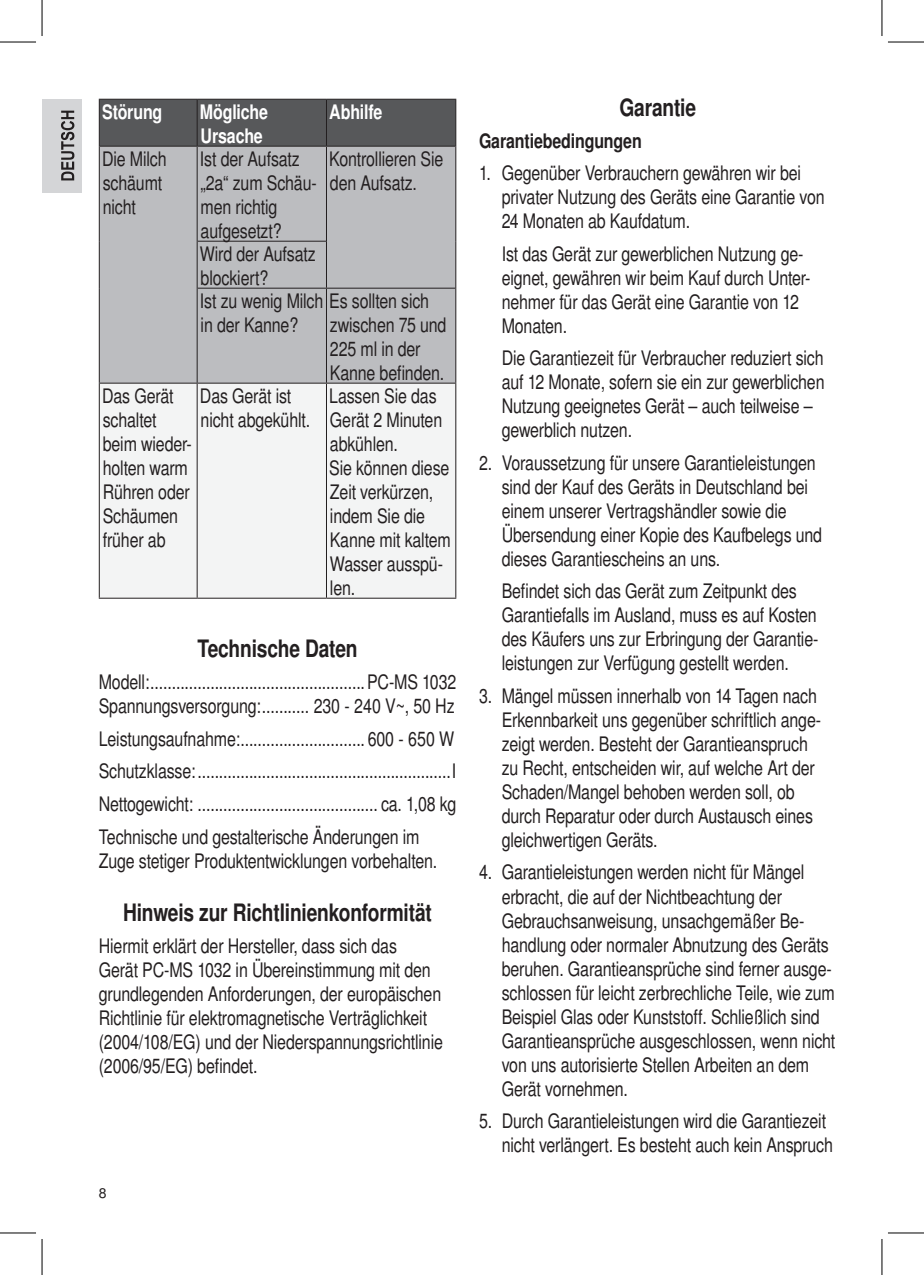
<style>
.page{position:relative;width:924px;height:1275px;background:#fff}
.page>*{position:absolute;margin:0;border:0;box-sizing:border-box;transform-origin:0 0}
.t1{font:700 24px "Nimbus Sans LOT";letter-spacing:-.01em;color:#231f20;scale:.8 1}
.t2{font:20px/24px "Nimbus Sans LOT";letter-spacing:-.01em;color:#231f20;scale:.8 1}
.t3{font:700 20px/24px "Nimbus Sans LOT";letter-spacing:-.01em;color:#fff;scale:.8 1}
.t4{font:700 20px "Nimbus Sans LOT";letter-spacing:-.01em;color:#231f20;scale:.8 1}
.t5{font:14px "Nimbus Sans LOT";color:#231f20}
</style>
<div class="page">
<div style="left:42px;top:99px;width:40px;height:93px;background:#d4d5d7"></div>
<svg style="left:61px;top:111px;width:13px;height:69px"></svg>
<div style="left:100px;top:100px;width:355px;height:46px;background:#57585a"></div>
<div style="left:100px;top:147px;width:355px;height:236px;background:#bcbdc0"></div>
<div style="left:100px;top:384px;width:355px;height:213px;background:#f3f4f4"></div>
<hr style="left:99px;top:100px;width:1px;height:46px;background:#231f20">
<hr style="left:99px;top:99px;width:98px;height:1px;background:#231f20">
<hr style="left:100px;top:146px;width:97px;height:1px;background:#231f20">
<hr style="left:196px;top:100px;width:1px;height:46px;background:#231f20">
<hr style="left:197px;top:99px;width:129px;height:1px;background:#231f20">
<hr style="left:197px;top:146px;width:129px;height:1px;background:#231f20">
<hr style="left:326px;top:100px;width:1px;height:46px;background:#231f20">
<hr style="left:455px;top:100px;width:1px;height:46px;background:#231f20">
<hr style="left:326px;top:99px;width:130px;height:1px;background:#231f20">
<hr style="left:326px;top:146px;width:129px;height:1px;background:#231f20">
<hr style="left:99px;top:146px;width:1px;height:95px;background:#231f20">
<hr style="left:99px;top:241px;width:1px;height:47px;background:#231f20">
<hr style="left:99px;top:288px;width:1px;height:95px;background:#231f20">
<hr style="left:196px;top:147px;width:1px;height:94px;background:#231f20">
<hr style="left:326px;top:147px;width:1px;height:94px;background:#231f20">
<hr style="left:455px;top:146px;width:1px;height:95px;background:#231f20">
<hr style="left:455px;top:241px;width:1px;height:47px;background:#231f20">
<hr style="left:196px;top:241px;width:1px;height:47px;background:#231f20">
<hr style="left:326px;top:241px;width:1px;height:47px;background:#231f20">
<hr style="left:197px;top:241px;width:129px;height:1px;background:#231f20">
<hr style="left:196px;top:288px;width:1px;height:95px;background:#231f20">
<hr style="left:197px;top:288px;width:129px;height:1px;background:#231f20">
<hr style="left:326px;top:289px;width:1px;height:94px;background:#231f20">
<hr style="left:455px;top:288px;width:1px;height:95px;background:#231f20">
<hr style="left:326px;top:288px;width:129px;height:1px;background:#231f20">
<hr style="left:99px;top:384px;width:1px;height:213px;background:#231f20">
<hr style="left:99px;top:383px;width:98px;height:1px;background:#231f20">
<hr style="left:99px;top:597px;width:98px;height:1px;background:#231f20">
<hr style="left:196px;top:384px;width:1px;height:213px;background:#231f20">
<hr style="left:197px;top:383px;width:129px;height:1px;background:#231f20">
<hr style="left:197px;top:597px;width:129px;height:1px;background:#231f20">
<hr style="left:326px;top:384px;width:1px;height:213px;background:#231f20">
<hr style="left:455px;top:384px;width:1px;height:213px;background:#231f20">
<hr style="left:326px;top:383px;width:130px;height:1px;background:#231f20">
<hr style="left:326px;top:597px;width:130px;height:1px;background:#231f20">
<hr style="left:0;top:42px;width:36px;height:1px;background:#000">
<hr style="left:887px;top:42px;width:36px;height:1px;background:#000">
<hr style="left:0;top:1232px;width:36px;height:1px;background:#000">
<hr style="left:887px;top:1232px;width:36px;height:1px;background:#000">
<hr style="left:42px;top:0;width:1px;height:36px;background:#000">
<hr style="left:42px;top:1239px;width:1px;height:36px;background:#000">
<hr style="left:881px;top:0;width:1px;height:36px;background:#000">
<hr style="left:881px;top:1239px;width:1px;height:36px;background:#000">
<p class="t3" style="left:102px;top:101px;width:77px">Störung</p>
<p class="t3" style="left:200px;top:101px;width:87px">Mögliche<br>Ursache</p>
<p class="t3" style="left:329px;top:101px;width:68px">Abhilfe</p>
<p class="t2" style="left:102px;top:148px;width:82px">Die Milch schäumt nicht</p>
<p class="t2" style="left:200px;top:148px;width:147px">Ist der Aufsatz „2a“ zum Schäu&shy;men richtig aufgesetzt?</p>
<p class="t2" style="left:329px;top:148px;width:144px">Kontrollieren Sie den Aufsatz.</p>
<p class="t2" style="left:200px;top:243px;width:288px">Wird der Aufsatz<br>blockiert?<br>Ist zu wenig Milch Es sollten sich in der Kanne?</p>
<p class="t2" style="left:330px;top:314px;width:147px">zwischen 75 und<br>225 ml in der<br>Kanne befinden.</p>
<p class="t2" style="left:102px;top:385px;width:114px">Das Gerät schaltet beim wieder&shy;holten warm<br>Rühren oder<br>Schäumen früher ab</p>
<p class="t2" style="left:200px;top:385px;width:139px">Das Gerät ist nicht abgekühlt.</p>
<p class="t2" style="left:329px;top:385px;width:153px">Lassen Sie das<br>Gerät 2 Minuten abkühlen.<br>Sie können diese<br>Zeit verkürzen, indem Sie die<br>Kanne mit kaltem<br>Wasser ausspü&shy;len.</p>
<p class="t1" style="left:197px;top:634px;width:201px">Technische Daten</p>
<p class="t2" style="left:99px;top:670px;width:448px">Modell:..................................................PC-MS 1032<br>Spannungsversorgung:........... 230 - 240 V~, 50 Hz</p>
<p class="t2" style="left:99px;top:723px;width:448px;line-height:32.6px;text-align:justify">Leistungsaufnahme:............................. 600 - 650 W Schutzklasse:...........................................................Ι Nettogewicht: .......................................... ca. 1,08 kg Technische und gestalterische Änderungen im</p>
<p class="t2" style="left:99px;top:849px;width:424px">Zuge stetiger Produktentwicklungen vorbehalten.</p>
<p class="t1" style="left:123px;top:897px;width:387px">Hinweis zur Richtlinienkonformität</p>
<p class="t2" style="left:99px;top:934px;width:431px">Hiermit erklärt der Hersteller, dass sich das<br>Gerät PC-MS 1032 in Übereinstimmung mit den grundlegenden Anforderungen, der europäischen Richtlinie für elektromagnetische Verträglichkeit (2004/108/EG) und der Niederspannungsrichtlinie (2006/95/EG) befindet.</p>
<p class="t5" style="left:99px;top:1184px;width:9px">8</p>
<p class="t1" style="left:619px;top:93px;width:97px">Garantie</p>
<p class="t4" style="left:479px;top:129px;width:205px">Garantiebedingungen</p>
<p class="t2" style="left:501px;top:162px;width:405px;text-indent:-23px">1. Gegenüber Verbrauchern gewähren wir bei privater Nutzung des Geräts eine Garantie von<br>24 Monaten ab Kaufdatum.</p>
<p class="t2" style="left:501px;top:242px;width:387px">Ist das Gerät zur gewerblichen Nutzung ge&shy;eignet, gewähren wir beim Kauf durch Unter&shy;nehmer für das Gerät eine Garantie von 12<br>Monaten.</p>
<p class="t2" style="left:501px;top:347px;width:405px">Die Garantiezeit für Verbraucher reduziert sich auf 12 Monate, sofern sie ein zur gewerblichen Nutzung geeignetes Gerät – auch teilweise – gewerblich nutzen.</p>
<p class="t2" style="left:501px;top:451px;width:402px;text-indent:-23px">2. Voraussetzung für unsere Garantieleistungen sind der Kauf des Geräts in Deutschland bei einem unserer Vertragshändler sowie die Übersendung einer Kopie des Kaufbelegs und dieses Garantiescheins an uns.</p>
<p class="t2" style="left:501px;top:580px;width:397px">Befindet sich das Gerät zum Zeitpunkt des Garantiefalls im Ausland, muss es auf Kosten des Käufers uns zur Erbringung der Garantie&shy;leistungen zur Verfügung gestellt werden.</p>
<p class="t2" style="left:501px;top:684px;width:400px;text-indent:-23px">3. Mängel müssen innerhalb von 14 Tagen nach Erkennbarkeit uns gegenüber schriftlich ange&shy;zeigt werden. Besteht der Garantieanspruch zu Recht, entscheiden wir, auf welche Art der Schaden/Mangel behoben werden soll, ob durch Reparatur oder durch Austausch eines gleichwertigen Geräts.</p>
<p class="t2" style="left:501px;top:861px;width:418px;text-indent:-23px">4. Garantieleistungen werden nicht für Mängel erbracht, die auf der Nichtbeachtung der Gebrauchsanweisung, unsachgemäßer Be&shy;handlung oder normaler Abnutzung des Geräts beruhen. Garantieansprüche sind ferner ausge&shy;schlossen für leicht zerbrechliche Teile, wie zum Beispiel Glas oder Kunststoff. Schließlich sind Garantieansprüche ausgeschlossen, wenn nicht von uns autorisierte Stellen Arbeiten an dem Gerät vornehmen.</p>
<p class="t2" style="left:501px;top:1109px;width:415px;text-indent:-23px">5. Durch Garantieleistungen wird die Garantiezeit nicht verlängert. Es besteht auch kein Anspruch</p>
</div>
